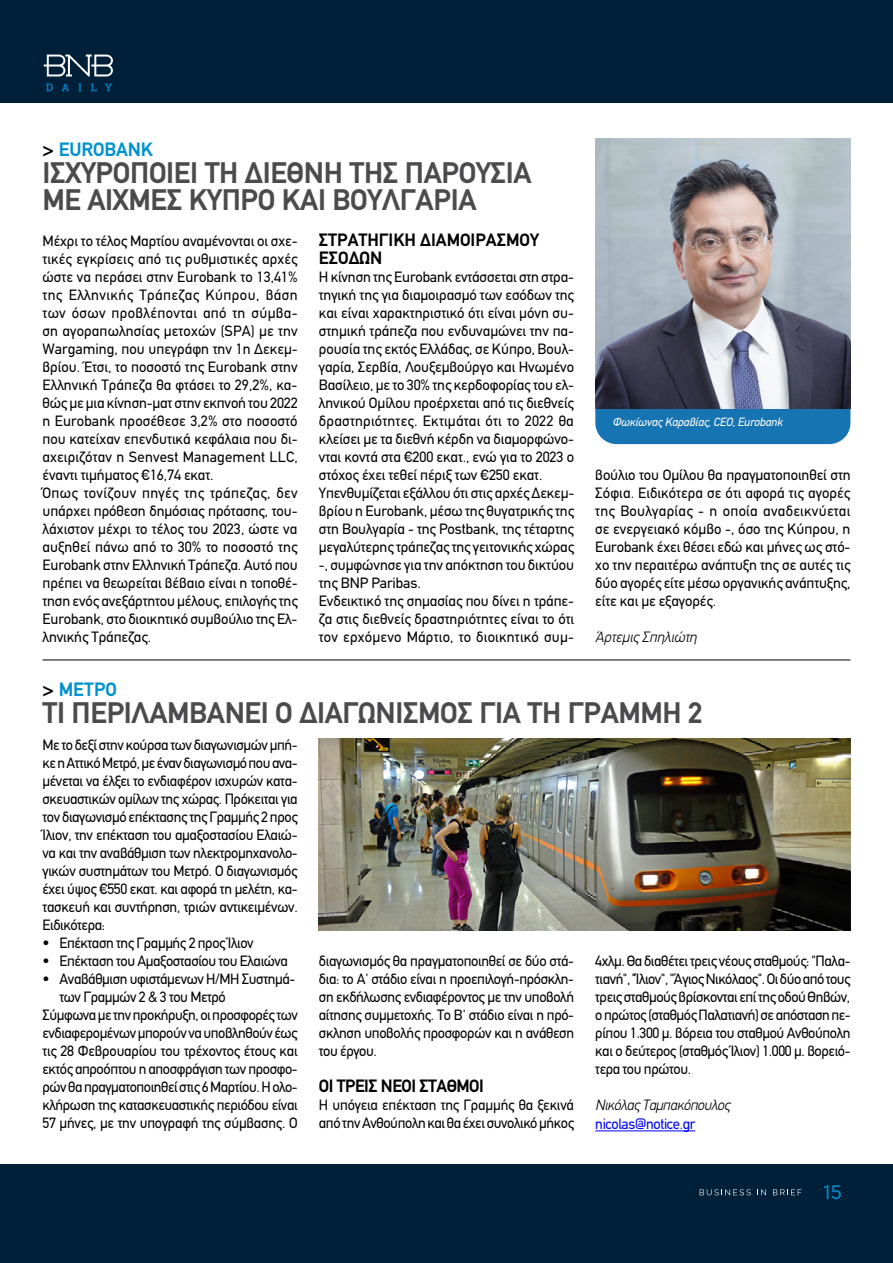
<style>
.page{position:relative;width:893px;height:1263px;background:#fff}
.page>*{position:absolute;margin:0;border:0;box-sizing:border-box;transform-origin:0 0}
.t1{font:700 30px/27px "PF Din Text";letter-spacing:-.01em;color:#4b4b4d}
.t2{font:700 19.5px "PF Din Text";color:#0092ce}
.t3{font:19.5px "CF Asty Std";color:#0092ce}
.t4{font:700 18px/18px "PF Din Text";color:#000}
.t5{font:700 18px "PF Din Text";letter-spacing:-.025em;color:#000}
.t6{font:15px/18px "PF Din Text";letter-spacing:-.005em;color:#000;text-align:justify}
.t7{font:15px/18px "PF Din Text";letter-spacing:-.025em;color:#000}
.t8{font:15px "PF Din Text";letter-spacing:-.03em;color:#000}
.t9{font:italic 300 15px "PF Din Text";letter-spacing:-.025em;color:#000}
.t10{font:15px "PF Din Text";letter-spacing:-.025em;color:#00f}
.t11{font:italic 300 15px "PF Din Text";letter-spacing:-.005em;color:#000}
.t12{font:italic 12px "PF Din Text";letter-spacing:-.01em;color:#fff}
.s1{color:#000}
</style>
<div class="page">
<div style="left:0;top:0;width:893px;height:102px;background:#001f38"></div>
<svg style="left:46px;top:84px;width:7px;height:7px"></svg>
<svg style="left:62px;top:84px;width:7px;height:7px"></svg>
<svg style="left:78px;top:84px;width:4px;height:7px"></svg>
<svg style="left:91px;top:84px;width:6px;height:7px"></svg>
<svg style="left:105px;top:84px;width:7px;height:7px"></svg>
<svg style="left:44px;top:55px;width:69px;height:21px"></svg>
<div style="left:0;top:1164px;width:893px;height:99px;background:#001f38"></div>
<svg style="left:700px;top:1189px;width:51px;height:6px"></svg>
<svg style="left:757px;top:1189px;width:9px;height:6px"></svg>
<svg style="left:773px;top:1189px;width:28px;height:6px"></svg>
<hr style="left:595px;top:1130px;width:100px;height:1px;background:#00f">
<div style="left:595px;top:138px;width:255px;height:306px;background:#1774b2;border-radius:21px"></div>
<hr style="left:43px;top:660px;width:807px;height:1px;background:#000">
<img style="left:595px;top:138px;width:255px;height:270px">
<img style="left:319px;top:739px;width:531px;height:191px">
<h2 class="t2" style="left:43px;top:138px;width:112px"><span class="s1">&gt;</span> EUROBANK</h2>
<h1 class="t1" style="left:43px;top:159px;width:490px">ΙΣΧΥΡΟΠΟΙΕΊ ΤΗ ΔΙΕΘΝΉ ΤΗΣ ΠΑΡΟΥΣΊΑ<br>ΜΕ ΑΙΧΜΈΣ ΚΎΠΡΟ ΚΑΙ ΒΟΥΛΓΑΡΊΑ</h1>
<p class="t6" style="left:43px;top:232px;width:257px;text-align:left">Μέχρι το τέλος Μαρτίου αναμένονται οι σχε&shy;τικές εγκρίσεις από τις ρυθμιστικές αρχές ώστε να περάσει στην Εurοbank το 13,41% της Eλληνικής Τράπεζας Κύπρου, βάση των όσων προβλέπονται από τη σύμβα&shy;ση αγοραπωλησίας μετοχών (SPA) με την Wargaming, που υπεγράφη την 1η Δεκεμ&shy;βρίου. Έτσι, το ποσοστό της Εurobank στην Ελληνική Τράπεζα θα φτάσει το 29,2%, κα&shy;θώς με μια κίνηση-ματ στην εκπνοή του 2022 η Eurobank προσέθεσε 3,2% στο ποσοστό που κατείχαν επενδυτικά κεφάλαια που δι&shy;αχειριζόταν η Senvest Management LLC, έναντι τιμήματος €16,74 εκατ.<br>Όπως τονίζουν πηγές της τράπεζας, δεν υπάρχει πρόθεση δημόσιας πρότασης, του&shy;λάχιστον μέχρι το τέλος του 2023, ώστε να αυξηθεί πάνω από το 30% το ποσοστό της Eurobank στην Ελληνική Τράπεζα. Αυτό που πρέπει να θεωρείται βέβαιο είναι η τοποθέ&shy;τηση ενός ανεξάρτητου μέλους, επιλογής της Eurobank, στο διοικητικό συμβούλιο της Ελ&shy;ληνικής Τράπεζας.</p>
<p class="t4" style="left:319px;top:231px;width:212px">ΣΤΡΑΤΗΓΙΚΗ ΔΙΑΜΟΙΡΑΣΜΟΥ<br>ΕΣΟΔΩΝ</p>
<p class="t6" style="left:319px;top:268px;width:257px;text-align:left">Η κίνηση της Eurobank εντάσσεται στη στρα&shy;τηγική της για διαμοιρασμό των εσόδων της και είναι χαρακτηριστικό ότι είναι μόνη συ&shy;στημική τράπεζα που ενδυναμώνει την πα&shy;ρουσία της εκτός Ελλάδας, σε Κύπρο, Βουλ&shy;γαρία, Σερβία, Λουξεμβούργο και Ηνωμένο Βασίλειο, με το 30% της κερδοφορίας του ελ&shy;ληνικού Ομίλου προέρχεται από τις διεθνείς δραστηριότητες. Εκτιμάται ότι το 2022 θα κλείσει με τα διεθνή κέρδη να διαμορφώνο&shy;νται κοντά στα €200 εκατ., ενώ για το 2023 ο στόχος έχει τεθεί πέριξ των €250 εκατ.<br>Υπενθυμίζεται εξάλλου ότι στις αρχές Δεκεμ&shy;βρίου η Εurobank, μέσω της θυγατρικής της στη Βουλγαρία - της Postbank, της τέταρτης μεγαλύτερης τράπεζας της γειτονικής χώρας -, συμφώνησε για την απόκτηση του δικτύου της ΒΝP Paribas.<br>Ενδεικτικό της σημασίας που δίνει η τράπε&shy;ζα στις διεθνείς δραστηριότητες είναι το ότι τον ερχόμενο Μάρτιο, το διοικητικό συμ-</p>
<p class="t12" style="left:612px;top:415px;width:172px">Φωκίωνας Καραβίας, CEO, Eurobank</p>
<p class="t6" style="left:595px;top:466px;width:257px">βούλιο του Ομίλου θα πραγματοποιηθεί στη Σόφια. Ειδικότερα σε ότι αφορά τις αγορές της Βουλγαρίας - η οποία αναδεικνύεται σε ενεργειακό κόμβο -, όσο της Κύπρου, η Εurobank έχει θέσει εδώ και μήνες ως στό&shy;χο την περαιτέρω ανάπτυξη της σε αυτές τις δύο αγορές είτε μέσω οργανικής ανάπτυξης, είτε και με εξαγορές.</p>
<p class="t11" style="left:595px;top:628px;width:103px">Άρτεμις Σπηλιώτη</p>
<h2 class="t2" style="left:43px;top:678px;width:75px"><span class="s1">&gt;</span> ΜΕΤΡΟ</h2>
<h1 class="t1" style="left:43px;top:699px;width:661px">ΤΙ ΠΕΡΙΛΑΜΒΆΝΕΙ Ο ΔΙΑΓΩΝΙΣΜΌΣ ΓΙΑ ΤΗ ΓΡΑΜΜΉ 2</h1>
<p class="t6" style="left:43px;top:736px;width:257px">Με το δεξί στην κούρσα των διαγωνισμών μπή&shy;κε η Αττικό Μετρό, με έναν διαγωνισμό που ανα&shy;μένεται να έλξει το ενδιαφέρον ισχυρών κατα&shy;σκευαστικών ομίλων της χώρας. Πρόκειται για τον διαγωνισμό επέκτασης της Γραμμής 2 προς Ίλιον, την επέκταση του αμαξοστασίου Ελαιώ&shy;να και την αναβάθμιση των ηλεκτρομηχανολο&shy;γικών συστημάτων του Μετρό. Ο διαγωνισμός έχει ύψος €550 εκατ. και αφορά τη μελέτη, κα&shy;τασκευή και συντήρηση, τριών αντικειμένων.<br>Ειδικότερα:</p>
<p class="t7" style="left:43px;top:934px;width:213px">• Επέκταση της Γραμμής 2 προς Ίλιον</p>
<p class="t7" style="left:43px;top:952px;width:247px">• Επέκταση του Αμαξοστασίου του Ελαιώνα</p>
<p class="t7" style="left:43px;top:970px;width:254px">• Αναβάθμιση υφιστάμενων Η/ΜΗ Συστημά-</p>
<p class="t7" style="left:60px;top:988px;width:168px">των Γραμμών 2 &amp; 3 του Μετρό</p>
<p class="t8" style="left:43px;top:1006px;width:257px">Σύμφωνα με την προκήρυξη, οι προσφορές των</p>
<p class="t8" style="left:43px;top:1024px;width:257px">ενδιαφερομένων μπορούν να υποβληθούν έως</p>
<p class="t6" style="left:43px;top:1042px;width:257px">τις 28 Φεβρουαρίου του τρέχοντος έτους και</p>
<p class="t7" style="left:43px;top:1060px;width:257px">εκτός απροόπτου η αποσφράγιση των προσφο-</p>
<p class="t8" style="left:43px;top:1078px;width:257px">ρών θα πραγματοποιηθεί στις 6 Μαρτίου. Η ολο-</p>
<p class="t7" style="left:43px;top:1096px;width:257px">κλήρωση της κατασκευαστικής περιόδου είναι</p>
<p class="t6" style="left:43px;top:1114px;width:257px">57 μήνες, με την υπογραφή της σύμβασης. Ο</p>
<p class="t6" style="left:319px;top:952px;width:257px">διαγωνισμός θα πραγματοποιηθεί σε δύο στά&shy;δια: το Α' στάδιο είναι η προεπιλογή-πρόσκλη&shy;ση εκδήλωσης ενδιαφέροντος με την υποβολή αίτησης συμμετοχής. Το Β' στάδιο είναι η πρό&shy;σκληση υποβολής προσφορών και η ανάθεση του έργου.</p>
<p class="t5" style="left:319px;top:1075px;width:166px">ΟΙ ΤΡΕΙΣ ΝΕΟΙ ΣΤΑΘΜΟΙ</p>
<p class="t7" style="left:319px;top:1096px;width:257px">Η υπόγεια επέκταση της Γραμμής θα ξεκινά από την Ανθούπολη και θα έχει συνολικό μήκος</p>
<p class="t6" style="left:595px;top:952px;width:257px">4χλμ. Θα διαθέτει τρεις νέους σταθμούς: "Παλα&shy;τιανή", "Ίλιον", "Άγιος Νικόλαος". Οι δύο από τους τρεις σταθμούς βρίσκονται επί της οδού Θηβών, ο πρώτος (σταθμός Παλατιανή) σε απόσταση πε&shy;ρίπου 1.300 μ. βόρεια του σταθμού Ανθούπολη και ο δεύτερος (σταθμός Ίλιον) 1.000 μ. βορειό&shy;τερα του πρώτου.</p>
<p class="t9" style="left:595px;top:1096px;width:136px">Νικόλας Ταμπακόπουλος</p>
<p class="t10" style="left:595px;top:1115px;width:101px">nicolas@notice.gr</p>
<h2 class="t3" style="left:823px;top:1181px;width:20px">15</h2>
</div>
